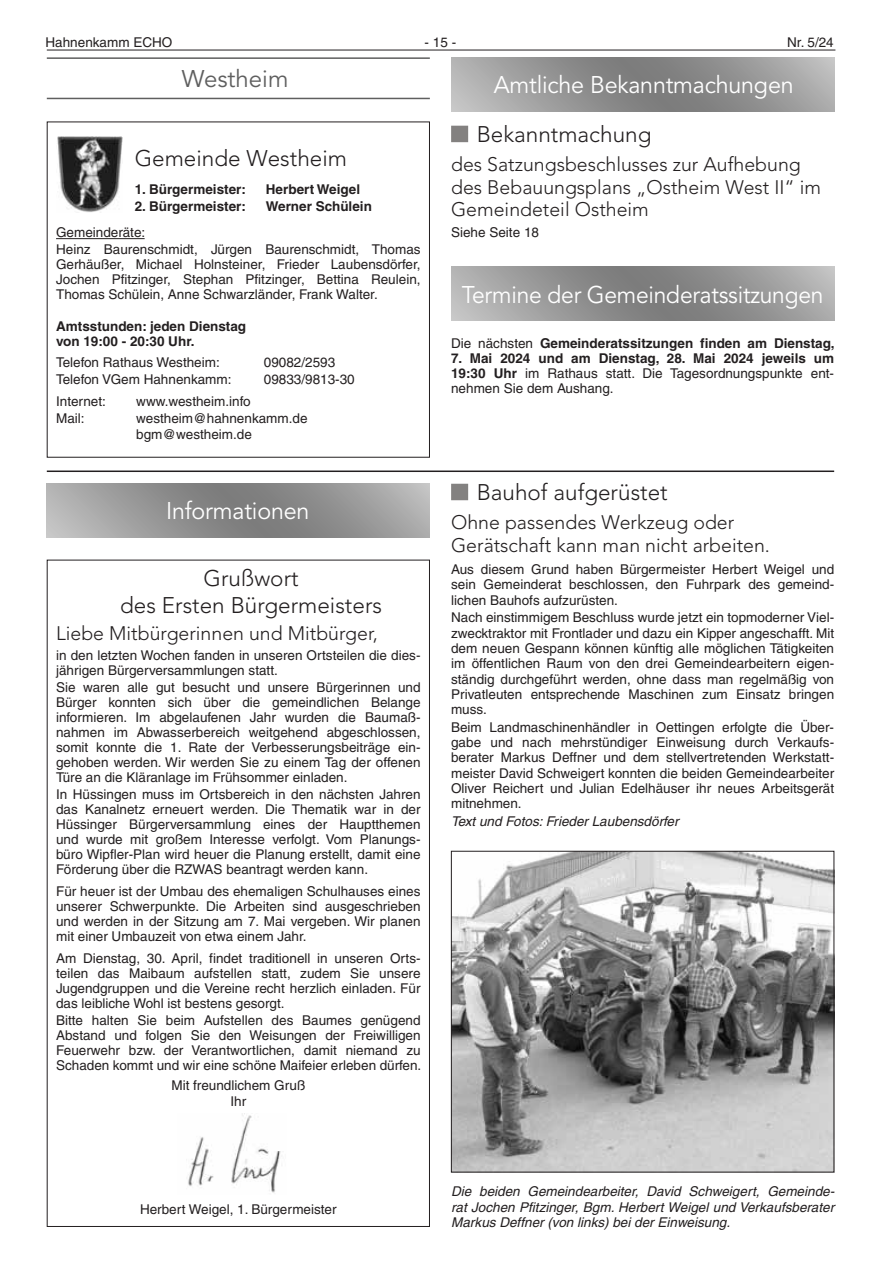
<style>
.page{position:relative;width:881px;height:1263px;background:#fff}
.page>*{position:absolute;margin:0;border:0;box-sizing:border-box;transform-origin:0 0}
.t1{font:24px "Avenir LT";letter-spacing:-.01em;color:#fff}
.t2{font:24px "Avenir LT";letter-spacing:-.01em;color:#fff;scale:.95 1}
.t3{font:24px "Avenir LT";color:#5f5f5f}
.t4{font:300 22.5px/27px "Avenir LT";color:#231f20;text-align:center}
.t5{font:300 19.5px/22.5px "Avenir LT";color:#231f20}
.t6{font:13.5px/15px "Helvetica LT";color:#231f20;text-align:justify}
.t7{font:italic 13.5px/15.3px "Helvetica LT";color:#231f20;text-align:justify}
.t8{font:700 13.5px/15px "Helvetica LT";color:#231f20}
.s1{font-weight:400}
.s2{font-weight:700}
</style>
<div class="page">
<hr style="left:47px;top:50px;width:788px;height:1px;background:#231f20">
<div style="left:451px;top:126px;width:17px;height:16px;background:#838180"></div>
<svg style="left:451px;top:57px;width:382px;height:54px;background:#969696"></svg>
<svg style="left:451px;top:266px;width:382px;height:54px;background:#969696"></svg>
<hr style="left:47px;top:57px;width:382px;height:2px;background:#5f5f5f">
<hr style="left:47px;top:98px;width:382px;height:1px;background:#5f5f5f">
<hr style="left:56px;top:238px;width:89px;height:1px;background:#231f20">
<img style="left:57px;top:137px;width:66px;height:76px">
<svg style="left:47px;top:483px;width:382px;height:54px;background:#969696"></svg>
<img style="left:188px;top:1113px;width:93px;height:80px">
<hr style="left:47px;top:470px;width:786px;height:2px;background:#231f20">
<div style="left:451px;top:484px;width:17px;height:16px;background:#838180"></div>
<img style="left:453px;top:853px;width:378px;height:317px">
<div style="left:451px;top:851px;width:382px;height:321px;border:1px solid #231f20"></div>
<p class="t6" style="left:45px;top:34px;width:128px">Hahnenkamm ECHO</p>
<p class="t6" style="left:424px;top:34px;width:33px">- 15 -</p>
<p class="t6" style="left:786px;top:34px;width:48px">Nr. 5/24</p>
<h1 class="t1" style="left:493px;top:71px;width:301px">Amtliche Bekanntmachungen</h1>
<h2 class="t4" style="left:476px;top:121px;width:176px">Bekanntmachung</h2>
<h3 class="t5" style="left:451px;top:153px;width:371px">des Satzungsbeschlusses zur Aufhebung des Bebauungsplans „Ostheim West II“ im<br>Gemeindeteil Ostheim</h3>
<p class="t6" style="left:451px;top:225px;width:89px">Siehe Seite 18</p>
<h1 class="t3" style="left:182px;top:64px;width:108px">Westheim</h1>
<h2 class="t4" style="left:135px;top:145px;width:214px">Gemeinde Westheim</h2>
<p class="t8" style="left:135px;top:182px;width:113px">1. Bürgermeister:</p>
<p class="t8" style="left:266px;top:182px;width:96px">Herbert Weigel</p>
<p class="t8" style="left:135px;top:198px;width:113px">2. Bürgermeister:</p>
<p class="t8" style="left:266px;top:198px;width:107px">Werner Schülein</p>
<p class="t6" style="left:56px;top:224px;width:366px;line-height:17.1px">Gemeinderäte:<br>Heinz Baurenschmidt, Jürgen Baurenschmidt, Thomas</p>
<p class="t6" style="left:56px;top:257px;width:366px">Gerhäußer, Michael Holnsteiner, Frieder Laubensdörfer, Jochen Pfitzinger, Stephan Pfitzinger, Bettina Reulein, Thomas Schülein, Anne Schwarzländer, Frank Walter.</p>
<p class="t8" style="left:56px;top:318px;width:191px">Amtsstunden: jeden Dienstag von 19:00 - 20:30 Uhr.</p>
<p class="t6" style="left:56px;top:355px;width:165px">Telefon Rathaus Westheim:</p>
<p class="t6" style="left:264px;top:355px;width:73px">09082/2593</p>
<p class="t6" style="left:56px;top:372px;width:177px">Telefon VGem Hahnenkamm:</p>
<p class="t6" style="left:264px;top:372px;width:92px">09833/9813-30</p>
<p class="t6" style="left:56px;top:394px;width:51px">Internet:</p>
<p class="t6" style="left:136px;top:394px;width:116px">www.westheim.info</p>
<p class="t6" style="left:56px;top:410px;width:30px">Mail:</p>
<p class="t6" style="left:136px;top:410px;width:173px;line-height:16.5px">westheim@hahnenkamm.de bgm@westheim.de</p>
<h1 class="t2" style="left:461px;top:281px;width:382px">Termine der Gemeinderatssitzungen</h1>
<p class="t8" style="left:451px;top:335px;width:385px"><span class="s1">Die nächsten</span> Gemeinderatssitzungen finden am Dienstag,</p>
<p class="t6" style="left:451px;top:351px;width:384px"><span class="s2">7. Mai 2024 und am Dienstag, 28. Mai 2024 jeweils um 19:30 Uhr</span> im Rathaus statt. Die Tagesordnungspunkte ent&shy;nehmen Sie dem Aushang.</p>
<h1 class="t1" style="left:166px;top:497px;width:145px">Informationen</h1>
<h2 class="t4" style="left:120px;top:565px;width:263px">Grußwort<br>des Ersten Bürgermeisters</h2>
<h3 class="t5" style="left:56px;top:622px;width:323px">Liebe Mitbürgerinnen und Mitbürger,</h3>
<p class="t6" style="left:56px;top:648px;width:366px">in den letzten Wochen fanden in unseren Ortsteilen die dies&shy;jährigen Bürgerversammlungen statt.</p>
<p class="t6" style="left:56px;top:680px;width:366px">Sie waren alle gut besucht und unsere Bürgerinnen und Bürger konnten sich über die gemeindlichen Belange informieren. Im abgelaufenen Jahr wurden die Baumaß&shy;nahmen im Abwasserbereich weitgehend abgeschlossen, somit konnte die 1. Rate der Verbesserungsbeiträge ein&shy;gehoben werden. Wir werden Sie zu einem Tag der offenen Türe an die Kläranlage im Frühsommer einladen.</p>
<p class="t6" style="left:56px;top:787px;width:366px">In Hüssingen muss im Ortsbereich in den nächsten Jahren das Kanalnetz erneuert werden. Die Thematik war in der Hüssinger Bürgerversammlung eines der Hauptthemen und wurde mit großem Interesse verfolgt. Vom Planungs&shy;büro Wipfler-Plan wird heuer die Planung erstellt, damit eine Förderung über die RZWAS beantragt werden kann.</p>
<p class="t6" style="left:56px;top:884px;width:366px">Für heuer ist der Umbau des ehemaligen Schulhauses eines unserer Schwerpunkte. Die Arbeiten sind ausgeschrieben und werden in der Sitzung am 7. Mai vergeben. Wir planen mit einer Umbauzeit von etwa einem Jahr.</p>
<p class="t6" style="left:56px;top:951px;width:366px">Am Dienstag, 30. April, findet traditionell in unseren Orts&shy;teilen das Maibaum aufstellen statt, zudem Sie unsere Jugendgruppen und die Vereine recht herzlich einladen. Für das leibliche Wohl ist bestens gesorgt.</p>
<p class="t6" style="left:56px;top:1013px;width:366px">Bitte halten Sie beim Aufstellen des Baumes genügend Abstand und folgen Sie den Weisungen der Freiwilligen Feuerwehr bzw. der Verantwortlichen, damit niemand zu Schaden kommt und wir eine schöne Maifeier erleben dürfen.</p>
<p class="t6" style="left:171px;top:1078px;width:135px;line-height:15.6px;text-align:center">Mit freundlichem Gruß<br>Ihr</p>
<h2 class="t4" style="left:476px;top:479px;width:192px">Bauhof aufgerüstet</h2>
<h3 class="t5" style="left:451px;top:511px;width:320px">Ohne passendes Werkzeug oder<br>Gerätschaft kann man nicht arbeiten.</h3>
<p class="t6" style="left:451px;top:562px;width:384px">Aus diesem Grund haben Bürgermeister Herbert Weigel und sein Gemeinderat beschlossen, den Fuhrpark des gemeind&shy;lichen Bauhofs aufzurüsten.</p>
<p class="t6" style="left:451px;top:610px;width:384px">Nach einstimmigem Beschluss wurde jetzt ein topmoderner Viel&shy;zwecktraktor mit Frontlader und dazu ein Kipper angeschafft. Mit dem neuen Gespann können künftig alle möglichen Tätigkeiten im öffentlichen Raum von den drei Gemeindearbeitern eigen&shy;ständig durchgeführt werden, ohne dass man regelmäßig von Privatleuten entsprechende Maschinen zum Einsatz bringen muss.</p>
<p class="t6" style="left:451px;top:719px;width:384px">Beim Landmaschinenhändler in Oettingen erfolgte die Über&shy;gabe und nach mehrstündiger Einweisung durch Verkaufs&shy;berater Markus Deffner und dem stellvertretenden Werkstatt&shy;meister David Schweigert konnten die beiden Gemeindearbeiter Oliver Reichert und Julian Edelhäuser ihr neues Arbeitsgerät mitnehmen.</p>
<p class="t7" style="left:451px;top:813px;width:229px">Text und Fotos: Frieder Laubensdörfer</p>
<p class="t6" style="left:140px;top:1201px;width:198px">Herbert Weigel, 1. Bürgermeister</p>
<p class="t7" style="left:451px;top:1184px;width:385px">Die beiden Gemeindearbeiter, David Schweigert, Gemeinde&shy;rat Jochen Pfitzinger, Bgm. Herbert Weigel und Verkaufsberater Markus Deffner (von links) bei der Einweisung.</p>
</div>
